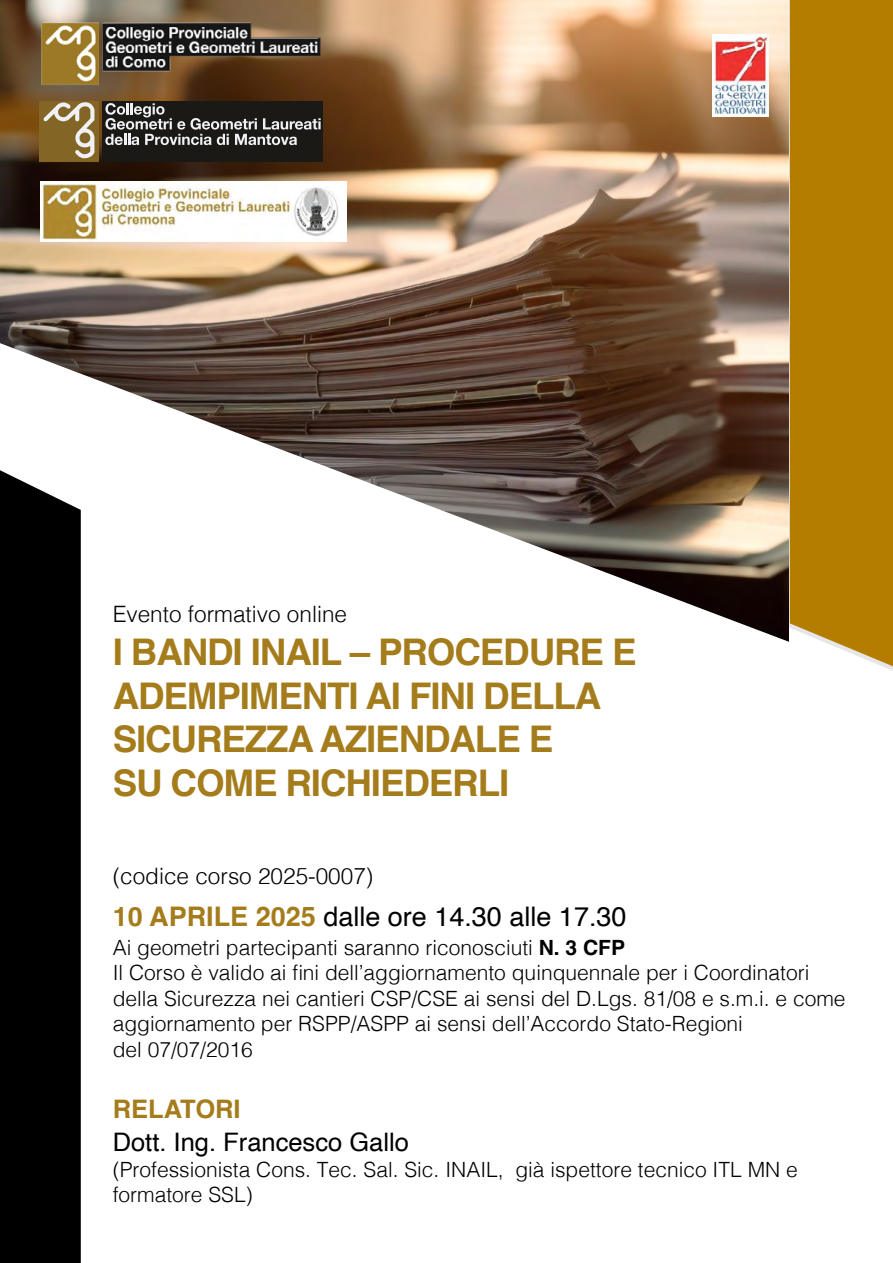
<style>
.page{position:relative;width:893px;height:1263px;background:#fff}
.page>*{position:absolute;margin:0;border:0;box-sizing:border-box;transform-origin:0 0}
.t1{font:700 36.75px/43.5px "Helvetica";letter-spacing:-.03em;color:#a57c1b}
.t2{font:27px "Helvetica";color:#000}
.t3{font:25.5px "Helvetica";color:#000}
.t4{font:700 25.5px "Helvetica";color:#a57c1b}
.t5{font:300 22.5px "Helvetica";color:#000}
.t6{font:300 21px/25.5px "Helvetica";color:#000}
.s1{font-weight:700;color:#a57c1b}
.s2{font-weight:700}
</style>
<div class="page">
<img style="left:0;top:0;width:790px;height:642px">
<div style="left:790px;top:0;width:103px;height:666px;background:#b57d00"></div>
<div style="left:0;top:470px;width:81px;height:793px;background:#000"></div>
<img style="left:712px;top:34px;width:57px;height:82px">
<img style="left:41px;top:182px;width:306px;height:60px">
<img style="left:39px;top:19px;width:283px;height:69px">
<img style="left:103px;top:23px;width:217px;height:46px">
<div style="left:39px;top:101px;width:59px;height:61px;background:#836525"></div>
<div style="left:102px;top:101px;width:220px;height:61px;background:#1a1916"></div>
<svg style="left:43px;top:102px;width:51px;height:56px"></svg>
<svg style="left:105px;top:103px;width:216px;height:42px"></svg>
<p class="t5" style="left:113px;top:595px;width:236px">Evento formativo online</p>
<h1 class="t1" style="left:113px;top:635px;width:525px">I BANDI INAIL – PROCEDURE E<br>ADEMPIMENTI AI FINI DELLA<br>SICUREZZA AZIENDALE E<br>SU COME RICHIEDERLI</h1>
<p class="t5" style="left:113px;top:856px;width:262px">(codice corso 2025-0007)</p>
<p class="t2" style="left:113px;top:896px;width:515px"><span class="s1">10 APRILE 2025</span> dalle ore 14.30 alle 17.30</p>
<p class="t6" style="left:113px;top:933px;width:734px">Ai geometri partecipanti saranno riconosciuti <span class="s2">N. 3 CFP<br></span>Il Corso è valido ai fini dell’aggiornamento quinquennale per i Coordinatori della Sicurezza nei cantieri CSP/CSE ai sensi del D.Lgs. 81/08 e s.m.i. e come aggiornamento per RSPP/ASPP ai sensi dell’Accordo Stato-Regioni<br>del 07/07/2016</p>
<p class="t4" style="left:113px;top:1094px;width:130px">RELATORI</p>
<p class="t3" style="left:113px;top:1123px;width:298px">Dott. Ing. Francesco Gallo</p>
<p class="t6" style="left:113px;top:1155px;width:687px">(Professionista Cons. Tec. Sal. Sic. INAIL, già ispettore tecnico ITL MN e formatore SSL)</p>
</div>
